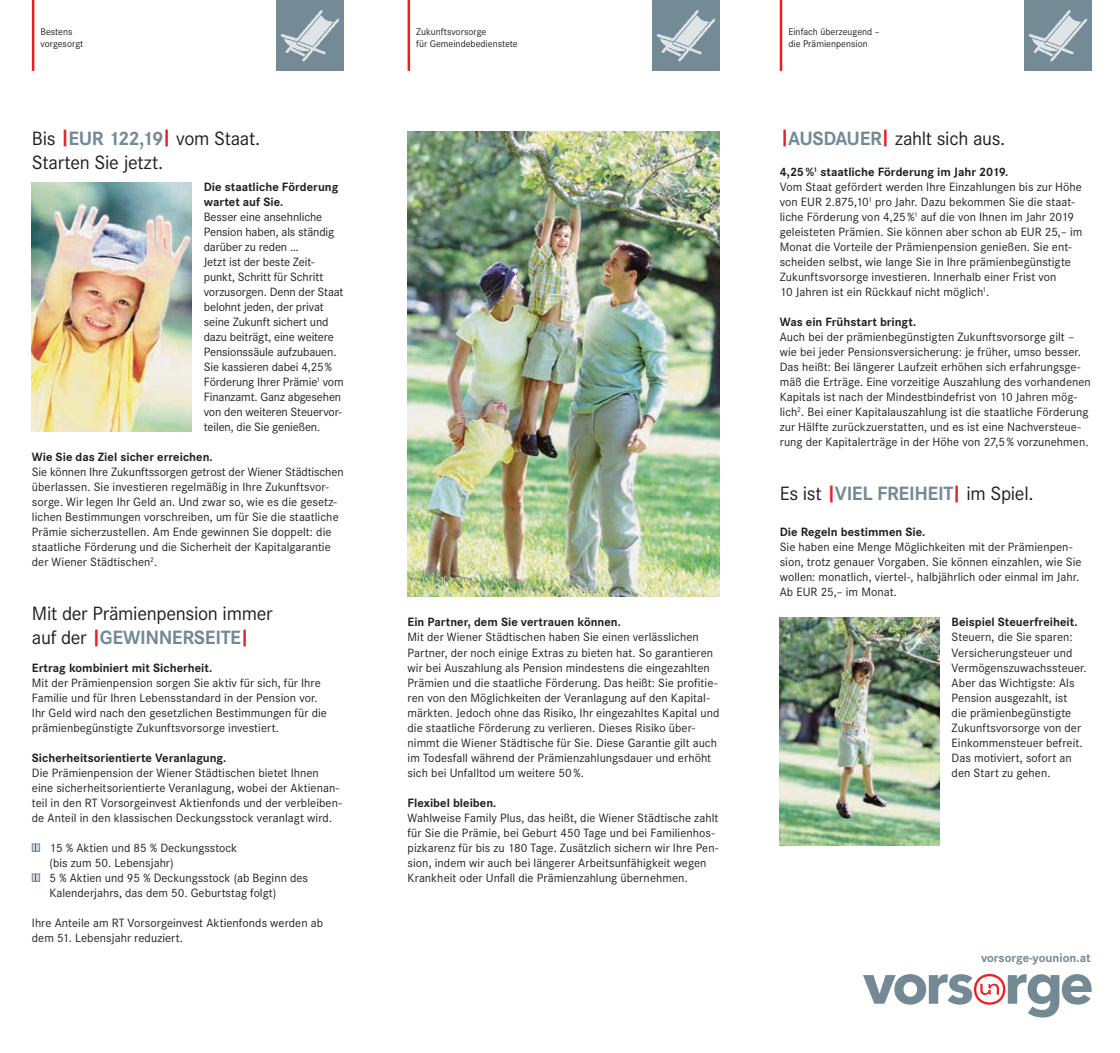
<style>
.page{position:relative;width:1120px;height:1053px;background:#fff}
.page>*{position:absolute;margin:0;border:0;box-sizing:border-box;transform-origin:0 0}
.t1{font:20px/24px "Corporate S";letter-spacing:-.015em;color:#231f20}
.t2{font:700 12.62px "Corporate S";color:#738a95}
.t3{font:12.5px/15px "Corporate S";letter-spacing:.005em;color:#231f20}
.t4{font:700 12.5px/15px "Corporate S";color:#231f20}
.t5{font:10px/12px "Corporate S";color:#231f20}
.s1{font-weight:700;color:#ee1d23}
.s2{font-weight:700;color:#738a95}
.s3{font-weight:700}
</style>
<div class="page">
<hr style="left:780px;top:0;width:2px;height:71px;background:#ee1d23">
<div style="left:1024px;top:0;width:67px;height:71px;background:#738a95"></div>
<img style="left:1028px;top:10px;width:60px;height:52px">
<hr style="left:32px;top:0;width:2px;height:71px;background:#ee1d23">
<hr style="left:407px;top:0;width:3px;height:71px;background:#ee1d23">
<div style="left:276px;top:0;width:68px;height:71px;background:#738a95"></div>
<img style="left:280px;top:10px;width:60px;height:52px">
<div style="left:652px;top:0;width:67px;height:71px;background:#738a95"></div>
<img style="left:656px;top:10px;width:60px;height:52px">
<svg style="left:32px;top:843px;width:8px;height:8px"></svg>
<div style="left:32px;top:843px;width:8px;height:8px;border:1px solid #738a95"></div>
<svg style="left:32px;top:873px;width:8px;height:8px"></svg>
<div style="left:32px;top:873px;width:8px;height:8px;border:1px solid #738a95"></div>
<img style="left:32px;top:183px;width:159px;height:248px">
<img style="left:780px;top:617px;width:159px;height:228px">
<img style="left:407px;top:131px;width:312px;height:465px">
<svg style="left:863px;top:974px;width:228px;height:43px"></svg>
<p class="t5" style="left:41px;top:25px;width:44px">Bestens vorgesorgt</p>
<h1 class="t1" style="left:32px;top:124px;width:230px">Bis <span class="s1">|</span><span class="s2">EUR 122,19</span><span class="s1">|</span> vom Staat.<br>Starten Sie jetzt.</h1>
<p class="t4" style="left:204px;top:178px;width:136px">Die staatliche Förderung wartet auf Sie.</p>
<p class="t3" style="left:204px;top:209px;width:141px">Besser eine ansehnliche<br>Pension haben, als ständig darüber zu reden …<br>Jetzt ist der beste Zeit&shy;punkt, Schritt für Schritt vorzusorgen. Denn der Staat belohnt jeden, der privat seine Zukunft sichert und dazu beiträgt, eine weitere<br>Pensionssäule aufzubauen.<br>Sie kassieren dabei 4,25%<br>Förderung Ihrer Prämie<sup>1</sup> vom<br>Finanzamt. Ganz abgesehen von den weiteren Steuervor&shy;teilen, die Sie genießen.</p>
<p class="t4" style="left:32px;top:448px;width:182px">Wie Sie das Ziel sicher erreichen.</p>
<p class="t3" style="left:32px;top:464px;width:313px">Sie können Ihre Zukunftssorgen getrost der Wiener Städtischen überlassen. Sie investieren regelmäßig in Ihre Zukunftsvor&shy;sorge. Wir legen Ihr Geld an. Und zwar so, wie es die gesetz&shy;lichen Bestimmungen vorschreiben, um für Sie die staatliche Prämie sicherzustellen. Am Ende gewinnen Sie doppelt: die staatliche Förderung und die Sicherheit der Kapitalgarantie der Wiener Städtischen<sup>2</sup>.</p>
<h1 class="t1" style="left:32px;top:600px;width:242px">Mit der Prämienpension immer auf der <span class="s1">|</span><span class="s2">GEWINNERSEITE</span><span class="s1">|</span></h1>
<p class="t4" style="left:32px;top:658px;width:182px">Ertrag kombiniert mit Sicherheit.</p>
<p class="t3" style="left:32px;top:674px;width:296px">Mit der Prämienpension sorgen Sie aktiv für sich, für Ihre Familie und für Ihren Lebensstandard in der Pension vor.<br>Ihr Geld wird nach den gesetzlichen Bestimmungen für die prämienbegünstigte Zukunftsvorsorge investiert.</p>
<p class="t4" style="left:32px;top:748px;width:196px">Sicherheitsorientierte Veranlagung.</p>
<p class="t3" style="left:32px;top:764px;width:311px">Die Prämienpension der Wiener Städtischen bietet Ihnen eine sicherheitsorientierte Veranlagung, wobei der Aktienan&shy;teil in den RT Vorsorgeinvest Aktienfonds und der verbleiben&shy;de Anteil in den klassischen Deckungsstock veranlagt wird.</p>
<p class="t3" style="left:50px;top:839px;width:260px">15 % Aktien und 85 % Deckungsstock<br>(bis zum 50. Lebensjahr)<br>5 % Aktien und 95 % Deckungsstock (ab Beginn des Kalenderjahrs, das dem 50. Geburtstag folgt)</p>
<p class="t3" style="left:32px;top:914px;width:293px">Ihre Anteile am RT Vorsorgeinvest Aktienfonds werden ab dem 51. Lebensjahr reduziert.</p>
<p class="t5" style="left:416px;top:25px;width:103px">Zukunftsvorsorge<br>für Gemeindebedienstete</p>
<p class="t4" style="left:407px;top:613px;width:215px">Ein Partner, dem Sie vertrauen können.</p>
<p class="t3" style="left:407px;top:629px;width:313px">Mit der Wiener Städtischen haben Sie einen verlässlichen Partner, der noch einige Extras zu bieten hat. So garantieren wir bei Auszahlung als Pension mindestens die eingezahlten Prämien und die staatliche Förderung. Das heißt: Sie profitie&shy;ren von den Möglichkeiten der Veranlagung auf den Kapital&shy;märkten. Jedoch ohne das Risiko, Ihr eingezahltes Kapital und die staatliche Förderung zu verlieren. Dieses Risiko über&shy;nimmt die Wiener Städtische für Sie. Diese Garantie gilt auch im Todesfall während der Prämienzahlungsdauer und erhöht sich bei Unfalltod um weitere 50%.</p>
<p class="t4" style="left:407px;top:793px;width:90px">Flexibel bleiben.</p>
<p class="t3" style="left:407px;top:809px;width:312px">Wahlweise Family Plus, das heißt, die Wiener Städtische zahlt für Sie die Prämie, bei Geburt 450 Tage und bei Familienhos&shy;pizkarenz für bis zu 180 Tage. Zusätzlich sichern wir Ihre Pen&shy;sion, indem wir auch bei längerer Arbeitsunfähigkeit wegen Krankheit oder Unfall die Prämienzahlung übernehmen.</p>
<p class="t5" style="left:788px;top:25px;width:93px">Einfach überzeugend – die Prämienpension</p>
<h1 class="t1" style="left:780px;top:124px;width:227px"><span class="s1">|</span><span class="s2">AUSDAUER</span><span class="s1">|</span> zahlt sich aus.</h1>
<p class="t3" style="left:780px;top:164px;width:304px"><span class="s3">4,25%</span><sup>1</sup> <span class="s3">staatliche Förderung im Jahr 2019.<br></span>Vom Staat gefördert werden Ihre Einzahlungen bis zur Höhe von EUR 2.875,10<sup>1</sup> pro Jahr. Dazu bekommen Sie die staat&shy;liche Förderung von 4,25%<sup>1</sup> auf die von Ihnen im Jahr 2019 geleisteten Prämien. Sie können aber schon ab EUR 25,– im Monat die Vorteile der Prämienpension genießen. Sie ent&shy;scheiden selbst, wie lange Sie in Ihre prämienbegünstigte Zukunftsvorsorge investieren. Innerhalb einer Frist von<br>10 Jahren ist ein Rückkauf nicht möglich<sup>1</sup>.</p>
<p class="t4" style="left:780px;top:313px;width:138px">Was ein Frühstart bringt.</p>
<p class="t3" style="left:780px;top:329px;width:313px">Auch bei der prämienbegünstigten Zukunftsvorsorge gilt – wie bei jeder Pensionsversicherung: je früher, umso besser.<br>Das heißt: Bei längerer Laufzeit erhöhen sich erfahrungsge&shy;mäß die Erträge. Eine vorzeitige Auszahlung des vorhandenen Kapitals ist nach der Mindestbindefrist von 10 Jahren mög&shy;lich<sup>2</sup>. Bei einer Kapitalauszahlung ist die staatliche Förderung zur Hälfte zurückzuerstatten, und es ist eine Nachversteue&shy;rung der Kapitalerträge in der Höhe von 27,5% vorzunehmen.</p>
<h1 class="t1" style="left:780px;top:480px;width:255px">Es ist <span class="s1">|</span><span class="s2">VIEL FREIHEIT</span><span class="s1">|</span> im Spiel.</h1>
<p class="t4" style="left:780px;top:523px;width:147px">Die Regeln bestimmen Sie.</p>
<p class="t3" style="left:780px;top:539px;width:303px">Sie haben eine Menge Möglichkeiten mit der Prämienpen&shy;sion, trotz genauer Vorgaben. Sie können einzahlen, wie Sie wollen: monatlich, viertel-, halbjährlich oder einmal im Jahr.<br>Ab EUR 25,– im Monat.</p>
<p class="t4" style="left:951px;top:613px;width:127px">Beispiel Steuerfreiheit.</p>
<p class="t3" style="left:951px;top:629px;width:137px">Steuern, die Sie sparen:<br>Versicherungsteuer und<br>Vermögenszuwachssteuer.<br>Aber das Wichtigste: Als<br>Pension ausgezahlt, ist<br>die prämienbegünstigte<br>Zukunftsvorsorge von der<br>Einkommensteuer befreit.<br>Das motiviert, sofort an den Start zu gehen.</p>
<p class="t2" style="left:981px;top:947px;width:111px">vorsorge-younion.at</p>
</div>
